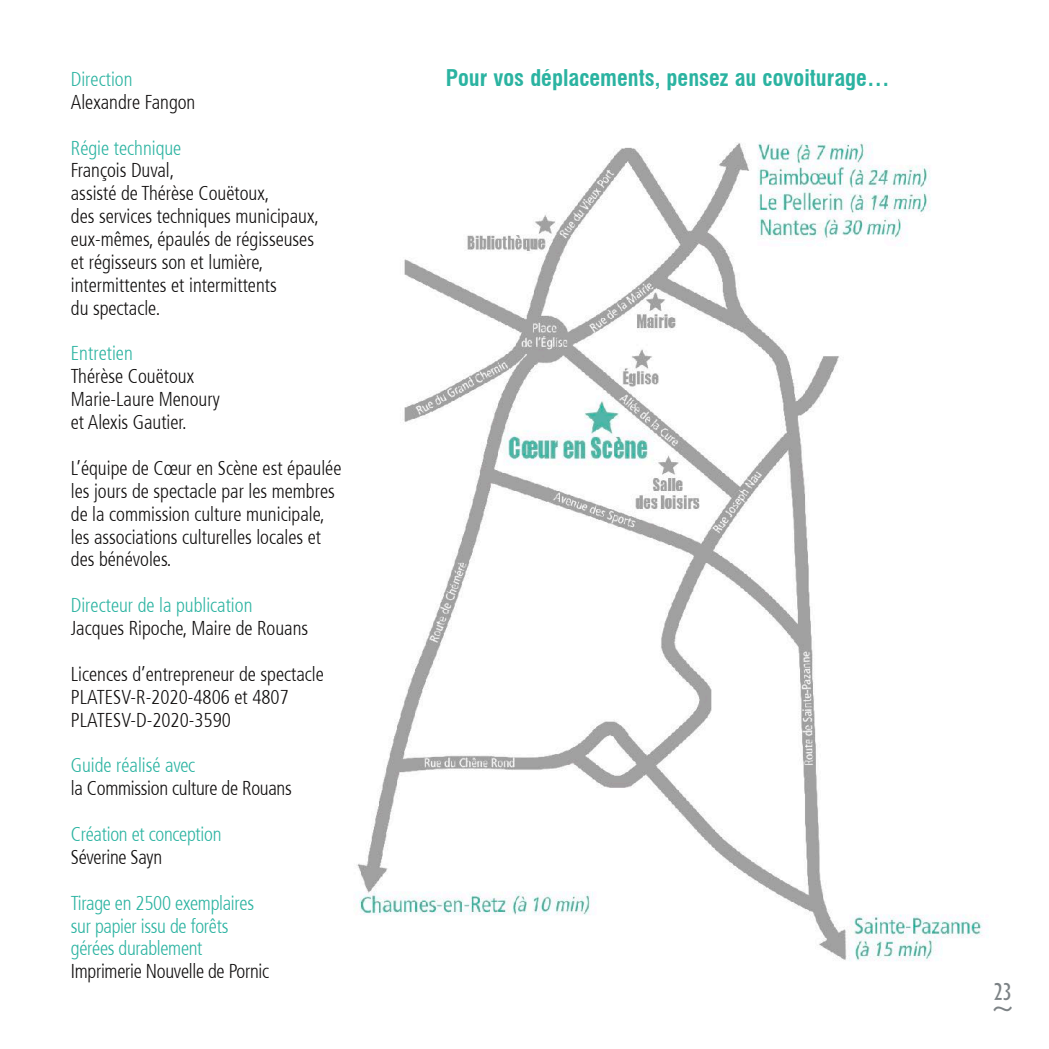
<style>
.page{position:relative;width:1049px;height:1049px;background:#fff}
.page>*{position:absolute;margin:0;border:0;box-sizing:border-box;transform-origin:0 0}
.t1{font:40px "Birch Std";color:#7c8285}
.t2{font:300 25.5px "Bradbury Sans";color:#7c8285;scale:1.06 1}
.t3{font:700 condensed 22.5px "Milford";color:#2bb3a1}
.t4{font:300 condensed 20px/23px "Frutiger 47";color:#0f0d0d;scale:.95 1}
.t5{font:300 condensed 20px/23px "Frutiger 47";letter-spacing:-.015em;color:#2bb3a1;scale:.95 1}
</style>
<div class="page">
<img style="left:356px;top:142px;width:627px;height:819px">
<p class="t5" style="left:71px;top:68px;width:66px">Direction</p>
<p class="t4" style="left:71px;top:91px;width:133px">Alexandre Fangon</p>
<p class="t5" style="left:71px;top:136px;width:118px">Régie technique</p>
<p class="t4" style="left:71px;top:159px;width:263px">François Duval,<br>assisté de Thérèse Couëtoux,<br>des services techniques municipaux, eux-mêmes, épaulés de régisseuses et régisseurs son et lumière, intermittentes et intermittents<br>du spectacle.</p>
<p class="t5" style="left:71px;top:342px;width:67px">Entretien</p>
<p class="t4" style="left:71px;top:365px;width:158px">Thérèse Couëtoux<br>Marie-Laure Menoury et Alexis Gautier.</p>
<p class="t4" style="left:71px;top:457px;width:286px">L’équipe de Cœur en Scène est épaulée les jours de spectacle par les membres de la commission culture municipale, les associations culturelles locales et des bénévoles.</p>
<p class="t5" style="left:71px;top:594px;width:193px">Directeur de la publication</p>
<p class="t4" style="left:71px;top:617px;width:251px">Jacques Ripoche, Maire de Rouans</p>
<p class="t4" style="left:71px;top:663px;width:268px">Licences d’entrepreneur de spectacle<br>PLATESV-R-2020-4806 et 4807<br>PLATESV-D-2020-3590</p>
<p class="t5" style="left:71px;top:754px;width:132px">Guide réalisé avec</p>
<p class="t4" style="left:71px;top:777px;width:234px">la Commission culture de Rouans</p>
<p class="t5" style="left:71px;top:823px;width:160px">Création et conception</p>
<p class="t4" style="left:71px;top:846px;width:98px">Séverine Sayn</p>
<p class="t5" style="left:71px;top:891px;width:194px">Tirage en 2500 exemplaires sur papier issu de forêts gérées durablement</p>
<p class="t4" style="left:71px;top:960px;width:210px">Imprimerie Nouvelle de Pornic</p>
<p class="t3" style="left:446px;top:64px;width:445px">Pour vos déplacements, pensez au covoiturage…</p>
<p class="t2" style="left:993px;top:974px;width:20px">23</p>
<h1 class="t1" style="left:991px;top:982px;width:26px">~</h1>
</div>
